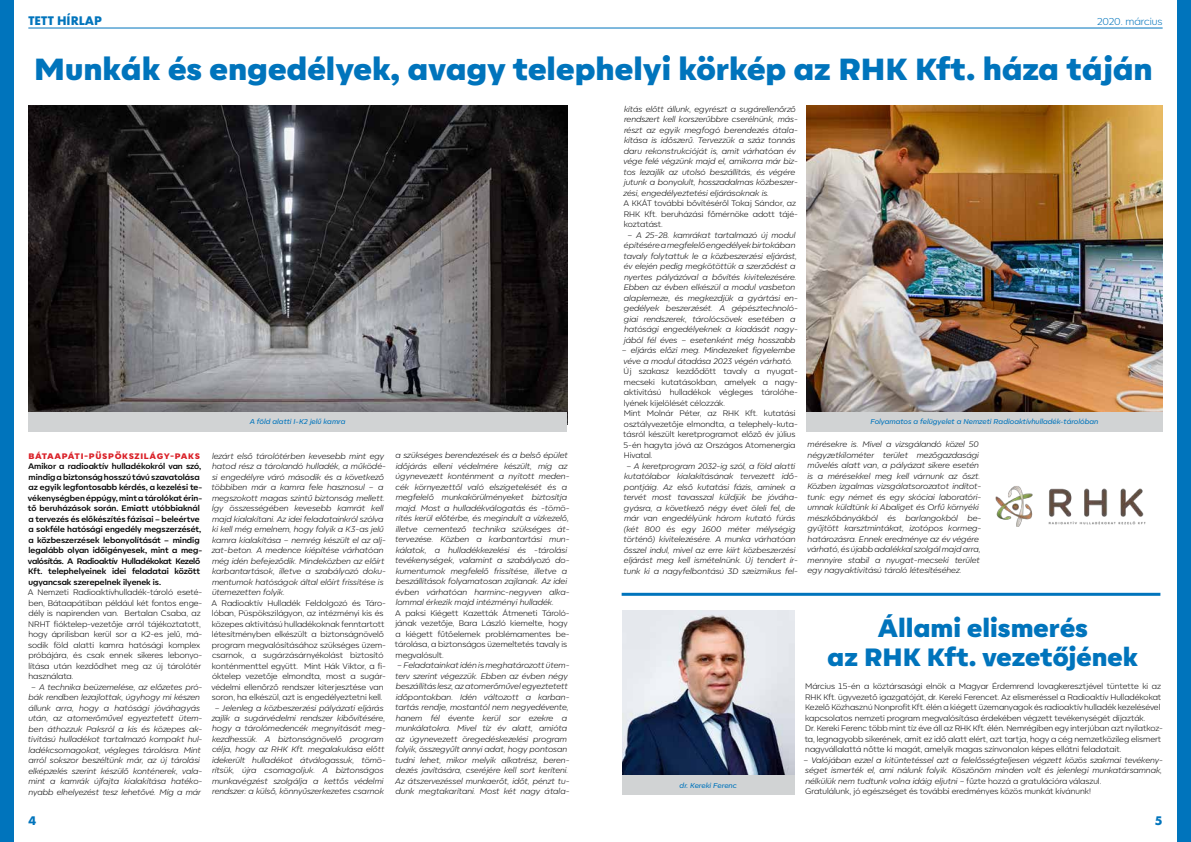
<style>
.page{position:relative;width:1191px;height:842px;background:#fff}
.page>*{position:absolute;margin:0;border:0;box-sizing:border-box;transform-origin:0 0}
.t1{font:900 30.5px "Corsa Grotesk";color:#0074bc}
.t2{font:900 25px/29px "Corsa Grotesk";color:#0074bc;text-align:center}
.t3{font:700 13px "Futura New";color:#0074bc}
.t4{font:300 10px "Corsa Grotesk";color:#0074bc}
.t5{font:italic 300 8px/10.5px "Corsa Grotesk";color:#000}
.t6{font:300 8px/10.5px "Corsa Grotesk";color:#000}
.t7{font:700 8px/10.5px "Corsa Grotesk";color:#000}
.t8{font:900 8px "Corsa Grotesk";letter-spacing:.08em;color:#da2128}
.t9{font:italic 500 7px "Corsa Grotesk";color:#0074bc}
.s1{font-style:normal}
</style>
<div class="page">
<div style="left:1176px;top:0;width:15px;height:842px;background:#0074bc"></div>
<div style="left:0;top:0;width:14px;height:842px;background:#0074bc"></div>
<hr style="left:28px;top:28px;width:1134px;height:1px;background:#0074bc">
<img style="left:28px;top:106px;width:539px;height:306px">
<img style="left:995px;top:486px;width:151px;height:41px">
<div style="left:28px;top:412px;width:539px;height:19px;background:#d1d3d4"></div>
<img style="left:806px;top:106px;width:356px;height:306px">
<div style="left:806px;top:412px;width:356px;height:19px;background:#d1d3d4"></div>
<hr style="left:621px;top:593px;width:539px;height:3px;background:#0074bc">
<img style="left:622px;top:610px;width:172px;height:165px">
<div style="left:622px;top:775px;width:172px;height:20px;background:#d1d3d4"></div>
<h3 class="t3" style="left:28px;top:12px;width:75px">TETT HÍRLAP</h3>
<p class="t4" style="left:1097px;top:15px;width:67px">2020. március</p>
<h1 class="t1" style="left:34px;top:49px;width:1120px">Munkák és engedélyek, avagy telephelyi körkép az RHK Kft. háza táján</h1>
<p class="t8" style="left:28px;top:450px;width:173px">BÁTAAPÁTI-PÜSPÖKSZILÁGY-PAKS</p>
<p class="t7" style="left:28px;top:461px;width:176px">Amikor a radioaktív hulladékokról van szó, mindig a biztonság hosszú távú szavatolása az egyik legfontosabb kérdés, a kezelési te&shy;vékenységben éppúgy, mint a tárolókat érin&shy;tő beruházások során. Emiatt utóbbiaknál a tervezés és előkészítés fázisai – beleértve a sokféle hatósági engedély megszerzését, a közbeszerzések lebonyolítását – mindig legalább olyan időigényesek, mint a meg&shy;valósítás. A Radioaktív Hulladékokat Kezelő Kft. telephelyeinek idei feladatai között ugyancsak szerepelnek ilyenek is.</p>
<p class="t6" style="left:28px;top:587px;width:176px">A Nemzeti Radioaktívhulladék-tároló eseté&shy;ben, Bátaapátiban például két fontos enge&shy;dély is napirenden van. Bertalan Csaba, az NRHT fióktelep-vezetője arról tájékoztatott, hogy áprilisban kerül sor a K2-es jelű, má&shy;sodik föld alatti kamra hatósági komplex próbájára, és csak ennek sikeres lebonyo&shy;lítása után kezdődhet meg az új tárolótér használata.</p>
<p class="t5" style="left:28px;top:681px;width:176px;text-align:center">– A technika beüzemelése, az előzetes pró&shy;bák rendben lezajlottak, úgyhogy mi készen állunk arra, hogy a hatósági jóváhagyás után, az atomerőművel egyeztetett ütem&shy;ben áthozzuk Paksról a kis és közepes ak&shy;tivitású hulladékot tartalmazó kompakt hul&shy;ladékcsomagokat, végleges tárolásra. Mint arról sokszor beszéltünk már, az új tárolási elképzelés szerint készülő konténerek, vala&shy;mint a kamrák újfajta kialakítása hatéko&shy;nyabb elhelyezést tesz lehetővé. Míg a már</p>
<p class="t5" style="left:623px;top:103px;width:176px">kítás előtt állunk, egyrészt a sugárellenőrző rendszert kell korszerűbbre cserélnünk, más&shy;részt az egyik megfogó berendezés átala&shy;kítása is időszerű. Tervezzük a száz tonnás daru rekonstrukcióját is, amit várhatóan év vége felé végzünk majd el, amikorra már biz&shy;tos lezajlik az utolsó beszállítás, és végére jutunk a bonyolult, hosszadalmas közbeszer&shy;zési, engedélyeztetési eljárásoknak is.</p>
<p class="t6" style="left:623px;top:198px;width:176px">A KKÁT további bővítéséről Tokaj Sándor, az<br>RHK Kft. beruházási főmérnöke adott tájé&shy;koztatást.</p>
<p class="t5" style="left:623px;top:229px;width:176px;text-align:center">– A 25-28. kamrákat tartalmazó új modul építésére a megfelelő engedélyek birtokában tavaly folytattuk le a közbeszerzési eljárást, év elején pedig megkötöttük a szerződést a nyertes pályázóval a bővítés kivitelezésére.<br>Ebben az évben elkészül a modul vasbeton alaplemeze, és megkezdjük a gyártási en&shy;gedélyek beszerzését. A gépésztechnoló&shy;giai rendszerek, tárolócsövek esetében a hatósági engedélyeknek a kiadását nagy&shy;jából fél éves – esetenként még hosszabb</p>
<p class="t5" style="left:622px;top:345px;width:175px">– eljárás előzi meg. Mindezeket figyelembe véve a modul átadása 2023 végén várható.</p>
<p class="t6" style="left:623px;top:366px;width:176px">Új szakasz kezdődött tavaly a nyugat&shy;mecseki kutatásokban, amelyek a nagy&shy;aktivitású hulladékok végleges tárolóhe&shy;lyének kijelölését célozzák.<br>Mint Molnár Péter, az RHK Kft. kutatási osztályvezetője elmondta, a telephely-kuta&shy;tásról készült keretprogramot előző év július 5-én hagyta jóvá az Országos Atomenergia Hivatal.</p>
<p class="t5" style="left:623px;top:460px;width:176px;text-align:center">– A keretprogram 2032-ig szól, a föld alatti kutatólabor kialakításának tervezett idő&shy;pontjáig. Az első kutatási fázis, aminek a tervét most tavasszal küldjük be jóváha&shy;gyásra, a következő négy évet öleli fel, de már van engedélyünk három kutató fúrás (két 800 és egy 1600 méter mélységig történő) kivitelezésére. A munka várhatóan ősszel indul, mivel az erre kiírt közbeszerzési eljárást meg kell ismételnünk. Új tendert ír&shy;tunk ki a nagyfelbontású 3D szeizmikus fel-</p>
<p class="t9" style="left:250px;top:417px;width:97px">A föld alatti I-K2 jelű kamra</p>
<p class="t9" style="left:870px;top:417px;width:229px">Folyamatos a felügyelet a Nemzeti Radioaktívhulladék-tárolóban</p>
<p class="t5" style="left:807px;top:439px;width:176px">mérésekre is. Mivel a vizsgálandó közel 50 négyzetkilométer terület mezőgazdasági művelés alatt van, a pályázat sikere esetén is a mérésekkel meg kell várnunk az őszt.<br>Közben izgalmas vizsgálatsorozatot indítot&shy;tunk: egy német és egy skóciai laboratóri&shy;umnak küldtünk ki Abaliget és Orfű környéki mészkőbányákból és barlangokból be&shy;gyűjtött karsztmintákat, izotópos kormeg&shy;határozásra. Ennek eredménye az év végére várható, és újabb adalékkal szolgál majd arra, mennyire stabil a nyugat-mecseki terület egy nagyaktivitású tároló létesítéséhez.</p>
<p class="t5" style="left:395px;top:450px;width:176px">a szükséges berendezések és a belső épület időjárás elleni védelmére készült, míg az úgynevezett konténment a nyitott meden&shy;cék környezettől való elszigetelését és a megfelelő munkakörülményeket biztosítja majd. Most a hulladékválogatás és -tömö&shy;rítés kerül előtérbe, és megindult a vízkezelő, illetve cementező technika szükséges át&shy;tervezése. Közben a karbantartási mun&shy;kálatok, a hulladékkezelési és -tárolási tevékenységek, valamint a szabályozó do&shy;kumentumok megfelelő frissítése, illetve a beszállítások folyamatosan zajlanak. Az idei évben várhatóan harminc-negyven alka&shy;lommal érkezik majd intézményi hulladék.</p>
<p class="t6" style="left:395px;top:608px;width:176px">A paksi Kiégett Kazetták Átmeneti Tároló&shy;jának vezetője, Bara László kiemelte, hogy a kiégett fűtőelemek problémamentes be&shy;tárolása, a biztonságos üzemeltetés tavaly is megvalósult.</p>
<p class="t5" style="left:395px;top:660px;width:176px">– Feladatainkat idén i<span class="s1">s</span> meghatározott ütem&shy;terv szerint végezzük. Ebben az évben négy beszállítás lesz, az atomerőművel egyeztetett időpontokban. Idén változott a karban&shy;tartás rendje, mostantól nem negyedévente, hanem fél évente kerül sor ezekre a munkálatokra. Mivel tíz év alatt, amióta az úgynevezett öregedéskezelési program folyik, összegyűlt annyi adat, hogy pontosan tudni lehet, mikor melyik alkatrész, beren&shy;dezés javítására, cseréjére kell sort keríteni.<br>Az átszervezéssel munkaerőt, időt, pénzt tu&shy;dunk megtakarítani. Most két nagy átala-</p>
<p class="t5" style="left:211px;top:450px;width:176px">lezárt első tárolótérben kevesebb mint egy hatod rész a tárolandó hulladék, a működé&shy;si engedélyre váró második és a következő többiben már a kamra fele hasznosul – a megszokott magas szintű biztonság mellett.<br>Így összességében kevesebb kamrát kell majd kialakítani. Az idei feladatainkról szólva ki kell még emelnem, hogy folyik a K3-as jelű kamra kialakítása – nemrég készült el az alj&shy;zat-beton. A medence kiépítése várhatóan még idén befejeződik. Mindeközben az előírt karbantartások, illetve a szabályozó doku&shy;mentumok hatóságok által előírt frissítése is ütemezetten folyik.</p>
<p class="t6" style="left:211px;top:597px;width:176px">A Radioaktív Hulladék Feldolgozó és Táro&shy;lóban, Püspökszilágyon, az intézményi kis és közepes aktivitású hulladékoknak fenntartott létesítményben elkészült a biztonságnövelő program megvalósításához szükséges üzem&shy;csarnok, a sugárzásárnyékolást biztosító konténmenttel együtt. Mint Hák Viktor, a fi&shy;óktelep vezetője elmondta, most a sugár&shy;védelmi ellenőrző rendszer kiterjesztése van soron, ha elkészül, azt is engedélyeztetni kell.</p>
<p class="t5" style="left:212px;top:702px;width:176px;text-align:center">– Jelenleg a közbeszerzési pályázati eljárás zajlik a sugárvédelmi rendszer kibővítésére, hogy a tárolómedencék megnyitását meg&shy;kezdhessük. A biztonságnövelő program célja, hogy az RHK Kft. megalakulása előtt idekerült hulladékot átválogassuk, tömö&shy;rítsük, újra csomagoljuk. A biztonságos munkavégzést szolgálja a kettős védelmi rendszer: a külső, könnyűszerkezetes csarnok</p>
<h2 class="t2" style="left:827px;top:613px;width:312px">Állami elismerés<br>az RHK Kft. vezetőjének</h2>
<p class="t6" style="left:804px;top:681px;width:360px">Március 15-én a köztársasági elnök a Magyar Érdemrend lovagkeresztjével tüntette ki az RHK Kft. ügyvezető igazgatóját, dr. Kereki Ferencet. Az elismeréssel a Radioaktív Hulladékokat Kezelő Közhasznú Nonprofit Kft. élén a kiégett üzemanyagok és radioaktív hulladék kezelésével kapcsolatos nemzeti program megvalósítása érdekében végzett tevékenységét díjazták.<br>Dr. Kereki Ferenc több mint tíz éve áll az RHK Kft. élén. Nemrégiben egy interjúban azt nyilatkoz&shy;ta, legnagyobb sikerének, amit ez idő alatt elért, azt tartja, hogy a cég nemzetközileg elismert nagyvállalattá nőtte ki magát, amelyik magas színvonalon képes ellátni feladatait.</p>
<p class="t5" style="left:803px;top:754px;width:361px">– Valójában ezzel a kitüntetéssel azt a felelősségteljesen végzett közös szakmai tevékeny&shy;séget ismerték el, ami nálunk folyik. Köszönöm minden volt és jelenlegi munkatársamnak, nélkülük nem tudtunk volna idáig eljutni <span class="s1">– fűzte hozzá a gratulációra válaszul.<br>Gratulálunk, jó egészséget és további eredményes közös munkát kívánunk!</span></p>
<p class="t9" style="left:679px;top:781px;width:59px">dr. Kereki Ferenc</p>
<h3 class="t3" style="left:28px;top:812px;width:9px">4</h3>
<h3 class="t3" style="left:1154px;top:812px;width:9px">5</h3>
</div>
